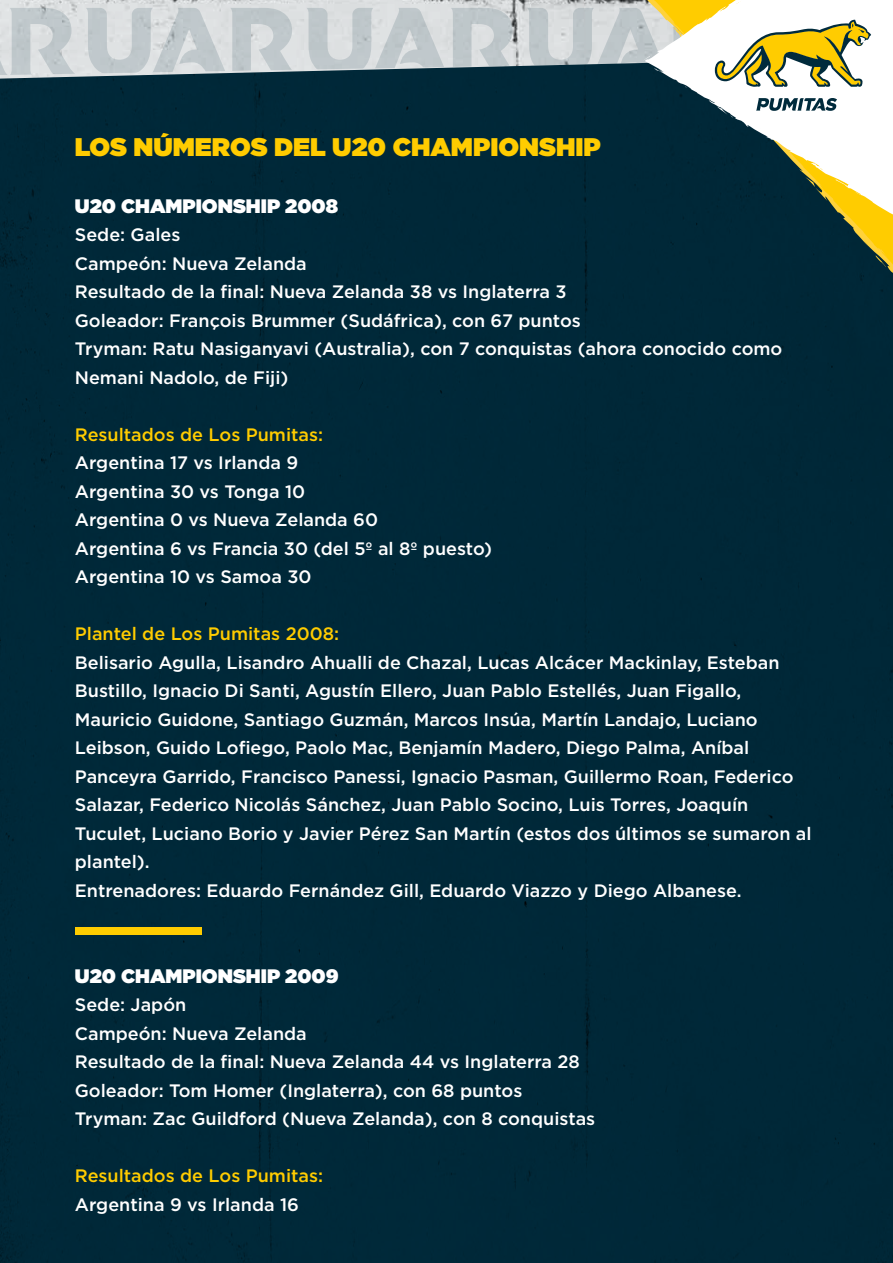
<style>
.page{position:relative;width:893px;height:1263px;background:#fff}
.page>*{position:absolute;margin:0;border:0;box-sizing:border-box;transform-origin:0 0}
.t1{font:900 25.5px "Gotham";color:#fc0}
.t2{font:900 19.5px "Gotham";color:#fff}
.t3{font:500 18px/28.5px "Gotham";color:#fff}
.t4{font:500 18px "Gotham";color:#fc0}
</style>
<div class="page">
<div style="left:0;top:79px;width:893px;height:1184px;background:#002838"></div>
<img style="left:0;top:0;width:452px;height:79px">
<svg style="left:0;top:8px;width:77px;height:67px;background:#ccd2d4"></svg>
<svg style="left:86px;top:8px;width:212px;height:67px;background:#c8cfd1"></svg>
<svg style="left:306px;top:8px;width:146px;height:67px;background:#bbc4c7"></svg>
<div style="left:452px;top:0;width:441px;height:515px;background:#002838"></div>
<svg style="left:645px;top:0;width:248px;height:294px;fill:#002838"></svg>
<svg style="left:808px;top:162px;width:9px;height:2px"></svg>
<svg style="left:527px;top:8px;width:346px;height:81px"></svg>
<svg style="left:756px;top:98px;width:85px;height:13px"></svg>
<div style="left:75px;top:927px;width:126px;height:8px;background:#fc0"></div>
<h1 class="t1" style="left:75px;top:129px;width:527px">LOS NÚMEROS DEL U20 CHAMPIONSHIP</h1>
<p class="t2" style="left:75px;top:192px;width:265px">U20 CHAMPIONSHIP 2008</p>
<p class="t3" style="left:75px;top:221px;width:709px">Sede: Gales<br>Campeón: Nueva Zelanda<br>Resultado de la final: Nueva Zelanda 38 vs Inglaterra 3<br>Goleador: François Brummer (Sudáfrica), con 67 puntos<br>Tryman: Ratu Nasiganyavi (Australia), con 7 conquistas (ahora conocido como Nemani Nadolo, de Fiji)</p>
<p class="t4" style="left:75px;top:423px;width:250px">Resultados de Los Pumitas:</p>
<p class="t3" style="left:75px;top:449px;width:419px">Argentina 17 vs Irlanda 9<br>Argentina 30 vs Tonga 10<br>Argentina 0 vs Nueva Zelanda 60<br>Argentina 6 vs Francia 30 (del 5º al 8º puesto)<br>Argentina 10 vs Samoa 30</p>
<p class="t4" style="left:75px;top:622px;width:266px">Plantel de Los Pumitas 2008:</p>
<p class="t3" style="left:75px;top:648px;width:738px">Belisario Agulla, Lisandro Ahualli de Chazal, Lucas Alcácer Mackinlay, Esteban Bustillo, Ignacio Di Santi, Agustín Ellero, Juan Pablo Estellés, Juan Figallo, Mauricio Guidone, Santiago Guzmán, Marcos Insúa, Martín Landajo, Luciano Leibson, Guido Lofiego, Paolo Mac, Benjamín Madero, Diego Palma, Aníbal Panceyra Garrido, Francisco Panessi, Ignacio Pasman, Guillermo Roan, Federico Salazar, Federico Nicolás Sánchez, Juan Pablo Socino, Luis Torres, Joaquín Tuculet, Luciano Borio y Javier Pérez San Martín (estos dos últimos se sumaron al plantel).<br>Entrenadores: Eduardo Fernández Gill, Eduardo Viazzo y Diego Albanese.</p>
<p class="t2" style="left:75px;top:962px;width:265px">U20 CHAMPIONSHIP 2009</p>
<p class="t3" style="left:75px;top:990px;width:522px">Sede: Japón<br>Campeón: Nueva Zelanda<br>Resultado de la final: Nueva Zelanda 44 vs Inglaterra 28<br>Goleador: Tom Homer (Inglaterra), con 68 puntos Tryman: Zac Guildford (Nueva Zelanda), con 8 conquistas</p>
<p class="t4" style="left:75px;top:1164px;width:250px">Resultados de Los Pumitas:</p>
<p class="t3" style="left:75px;top:1190px;width:226px">Argentina 9 vs Irlanda 16</p>
</div>
